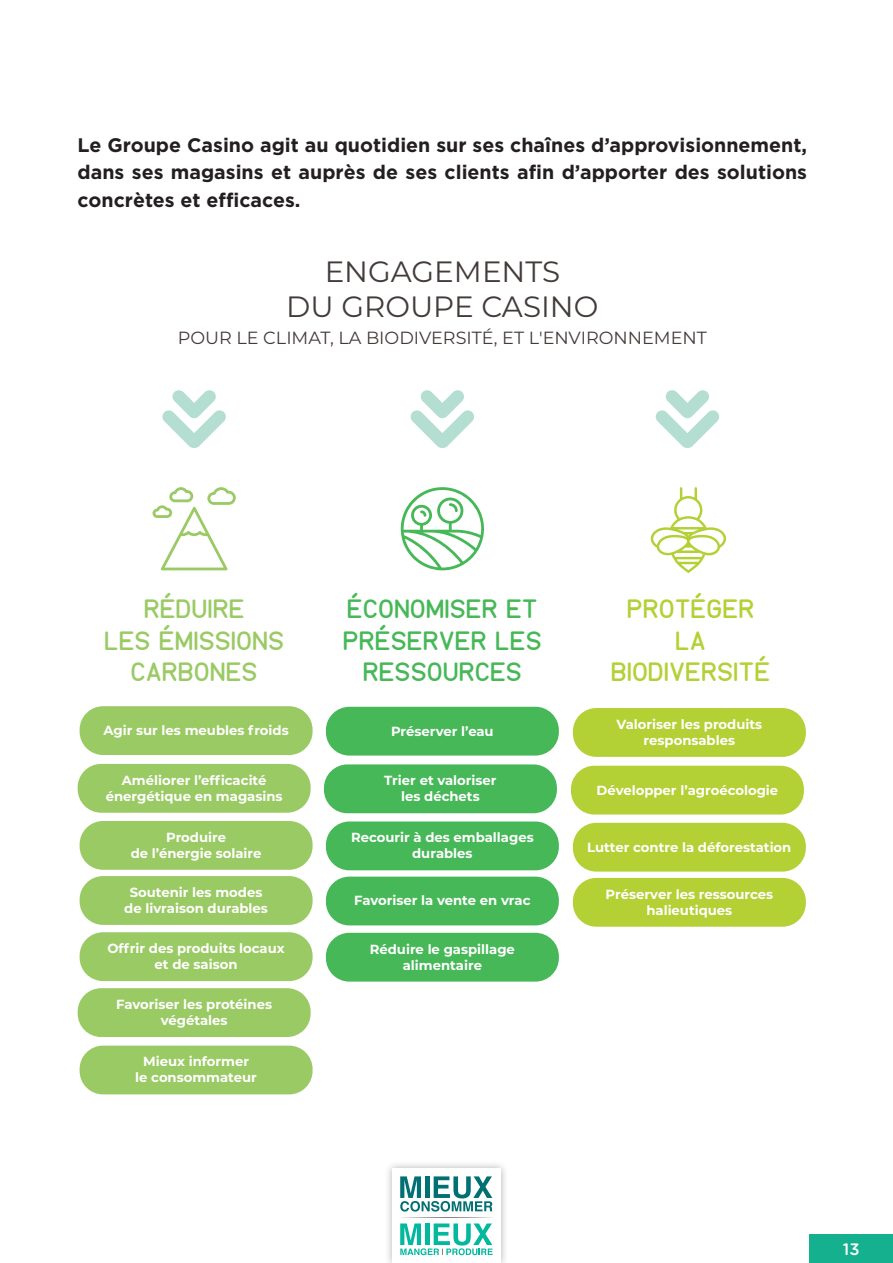
<style>
.page{position:relative;width:893px;height:1263px;background:#fff}
.page>*{position:absolute;margin:0;border:0;box-sizing:border-box;transform-origin:0 0}
.t1{font:29.4px "Montserrat";color:#433b39}
.t2{font:26.4px/31.7px "TGL0 17";color:#46b857;text-align:center}
.t3{font:26.4px/31.7px "TGL0 17";color:#9aca64;text-align:center}
.t4{font:26.4px/31.7px "TGL0 17";color:#b3d034;text-align:center}
.t5{font:700 19.5px/27.5px "Gotham";color:#231f20;text-align:justify}
.t6{font:17.55px "Montserrat";color:#433b39}
.t7{font:500 16.5px "Gotham Rounded";color:#fff}
.t8{font:700 13.2px/16.2px "Montserrat";color:#fff;text-align:center}
</style>
<div class="page">
<div style="left:384px;top:1160px;width:125px;height:103px;background:#231f20;opacity:.35"></div>
<div style="left:392px;top:1168px;width:109px;height:95px;background:#fff"></div>
<svg style="left:400px;top:1176px;width:92px;height:35px"></svg>
<svg style="left:400px;top:1223px;width:93px;height:32px"></svg>
<svg style="left:401px;top:1217px;width:45px;height:1px"></svg>
<svg style="left:446px;top:1217px;width:47px;height:1px"></svg>
<div style="left:809px;top:1234px;width:84px;height:29px;background:#15b08d"></div>
<svg style="left:153px;top:487px;width:83px;height:83px"></svg>
<svg style="left:401px;top:487px;width:83px;height:83px"></svg>
<svg style="left:411px;top:390px;width:63px;height:58px"></svg>
<div style="left:78px;top:764px;width:233px;height:49px;background:#9aca64;border-radius:23px"></div>
<svg style="left:651px;top:487px;width:75px;height:86px"></svg>
<div style="left:80px;top:876px;width:233px;height:49px;background:#9aca64;border-radius:23px"></div>
<div style="left:80px;top:932px;width:233px;height:49px;background:#9aca64;border-radius:23px"></div>
<div style="left:78px;top:988px;width:233px;height:49px;background:#9aca64;border-radius:23px"></div>
<div style="left:80px;top:706px;width:233px;height:49px;background:#9aca64;border-radius:23px"></div>
<div style="left:80px;top:821px;width:233px;height:49px;background:#9aca64;border-radius:23px"></div>
<div style="left:80px;top:1045px;width:233px;height:49px;background:#9aca64;border-radius:23px"></div>
<div style="left:324px;top:764px;width:233px;height:49px;background:#46b857;border-radius:23px"></div>
<div style="left:326px;top:877px;width:233px;height:48px;background:#46b857;border-radius:23px"></div>
<div style="left:326px;top:933px;width:233px;height:48px;background:#46b857;border-radius:23px"></div>
<div style="left:326px;top:707px;width:233px;height:48px;background:#46b857;border-radius:23px"></div>
<div style="left:326px;top:821px;width:233px;height:49px;background:#46b857;border-radius:23px"></div>
<div style="left:571px;top:766px;width:233px;height:48px;background:#b3d034;border-radius:23px"></div>
<div style="left:573px;top:878px;width:233px;height:49px;background:#b3d034;border-radius:23px"></div>
<div style="left:573px;top:708px;width:233px;height:49px;background:#b3d034;border-radius:23px"></div>
<div style="left:573px;top:823px;width:233px;height:49px;background:#b3d034;border-radius:23px"></div>
<svg style="left:656px;top:390px;width:63px;height:58px"></svg>
<svg style="left:162px;top:390px;width:64px;height:58px"></svg>
<p class="t5" style="left:78px;top:131px;width:731px">Le Groupe Casino agit au quotidien sur ses chaînes d’approvisionnement, dans ses magasins et auprès de ses clients afin d’apporter des solutions concrètes et efficaces.</p>
<p class="t1" style="left:325px;top:251px;width:237px">ENGAGEMENTS</p>
<p class="t1" style="left:286px;top:286px;width:314px">DU GROUPE CASINO</p>
<p class="t6" style="left:178px;top:326px;width:531px">POUR LE CLIMAT, LA BIODIVERSITÉ, ET L'ENVIRONNEMENT</p>
<p class="t3" style="left:144px;top:594px;width:102px">RÉDUIRE</p>
<p class="t3" style="left:104px;top:625px;width:182px">LES ÉMISSIONS<br>CARBONES</p>
<p class="t2" style="left:343px;top:594px;width:200px">ÉCONOMISER ET<br>PRÉSERVER LES<br>RESSOURCES</p>
<p class="t4" style="left:627px;top:594px;width:129px">PROTÉGER</p>
<p class="t4" style="left:611px;top:625px;width:161px">LA<br>BIODIVERSITÉ</p>
<p class="t8" style="left:103px;top:721px;width:187px">Agir sur les meubles froids</p>
<p class="t8" style="left:391px;top:722px;width:104px">Préserver l’eau</p>
<p class="t8" style="left:616px;top:715px;width:147px">Valoriser les produits responsables</p>
<p class="t8" style="left:106px;top:771px;width:178px">Améliorer l’efficacité énergétique en magasins</p>
<p class="t8" style="left:384px;top:772px;width:114px">Trier et valoriser</p>
<p class="t8" style="left:401px;top:788px;width:80px">les déchets</p>
<p class="t8" style="left:597px;top:781px;width:183px">Développer l’agroécologie</p>
<p class="t8" style="left:131px;top:828px;width:132px">Produire<br>de l’énergie solaire</p>
<p class="t8" style="left:351px;top:829px;width:184px">Recourir à des emballages durables</p>
<p class="t8" style="left:587px;top:838px;width:206px">Lutter contre la déforestation</p>
<p class="t8" style="left:124px;top:883px;width:145px">Soutenir les modes de livraison durables</p>
<p class="t8" style="left:107px;top:939px;width:179px">Offrir des produits locaux et de saison</p>
<p class="t8" style="left:116px;top:995px;width:157px">Favoriser les protéines végétales</p>
<p class="t8" style="left:354px;top:892px;width:178px">Favoriser la vente en vrac</p>
<p class="t8" style="left:370px;top:940px;width:147px">Réduire le gaspillage alimentaire</p>
<p class="t8" style="left:606px;top:885px;width:169px">Préserver les ressources halieutiques</p>
<p class="t8" style="left:135px;top:1053px;width:123px">Mieux informer<br>le consommateur</p>
<p class="t7" style="left:843px;top:1237px;width:18px">13</p>
</div>
